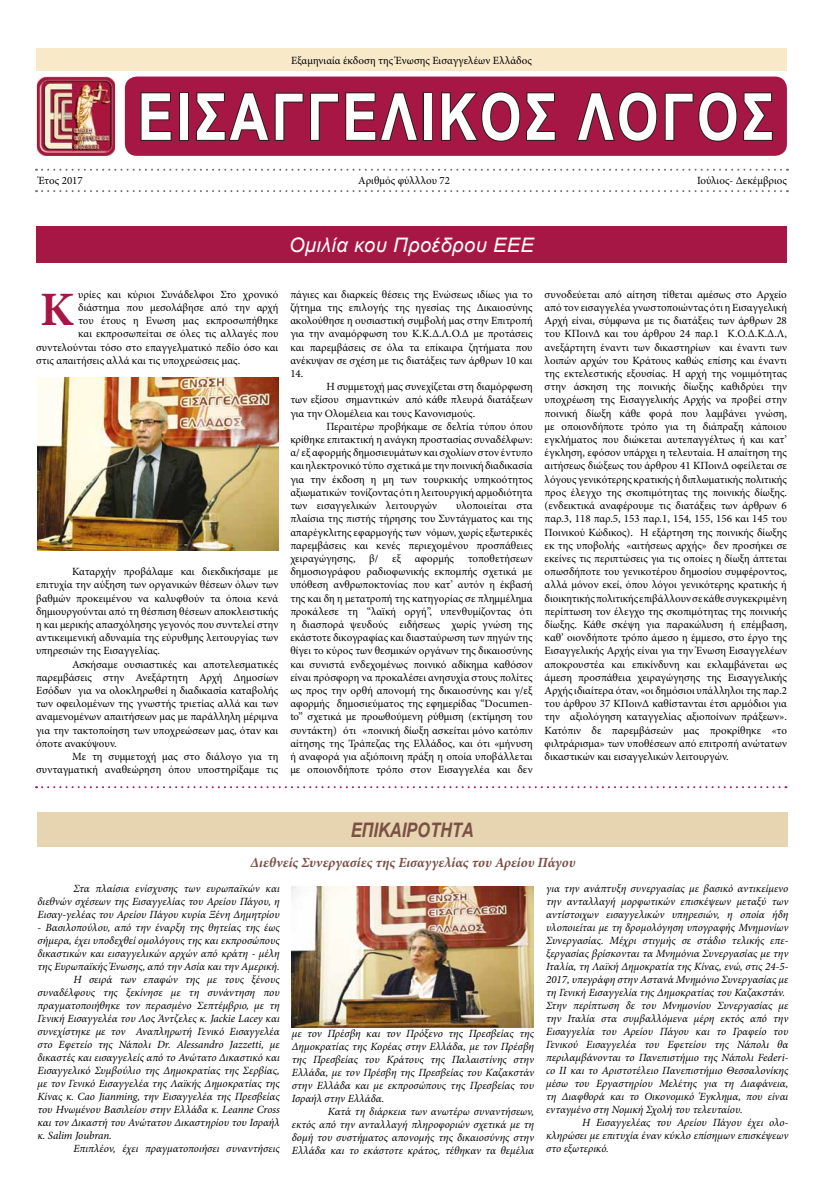
<style>
.page{position:relative;width:823px;height:1191px;background:#fff}
.page>*{position:absolute;margin:0;border:0;box-sizing:border-box;transform-origin:0 0}
.t1{font:700 65px "Arial Narrow";letter-spacing:.05em;color:#fff}
.t2{font:700 48px "Minion Pro";color:#a71745}
.t3{font:italic 20px "Arial";letter-spacing:.02em;color:#fff}
.t4{font:italic 700 20px "Arial Narrow";color:#7b5045}
.t5{font:italic 700 14px "Minion Pro";color:#7b5045}
.t6{font:11px/13.2px "Minion Pro";color:#000;text-align:justify}
.t7{font:italic 11px/13px "Minion Pro";color:#000;text-align:justify}
</style>
<div class="page">
<div style="left:125px;top:77px;width:661px;height:79px;background:#a71745;border-radius:12px"></div>
<svg style="left:140px;top:92px;width:32px;height:49px"></svg>
<div style="left:179px;top:92px;width:10px;height:49px;border:2px solid #231f20"></div>
<svg style="left:196px;top:92px;width:222px;height:49px"></svg>
<div style="left:422px;top:92px;width:10px;height:49px;border:2px solid #231f20"></div>
<svg style="left:441px;top:91px;width:115px;height:51px"></svg>
<svg style="left:576px;top:91px;width:81px;height:51px"></svg>
<svg style="left:664px;top:91px;width:109px;height:51px"></svg>
<img style="left:37px;top:77px;width:78px;height:79px">
<div style="left:36px;top:48px;width:750px;height:23px;background:#f8e9c9"></div>
<div style="left:36px;top:226px;width:750px;height:37px;background:#a71745"></div>
<svg style="left:36px;top:169px;width:751px;height:2px"></svg>
<svg style="left:36px;top:190px;width:751px;height:2px"></svg>
<img style="left:291px;top:886px;width:242px;height:141px">
<img style="left:37px;top:377px;width:241px;height:173px">
<svg style="left:36px;top:786px;width:750px;height:2px"></svg>
<div style="left:37px;top:812px;width:750px;height:34px;background:#e6d5b0"></div>
<p class="t6" style="left:291px;top:53px;width:242px">Εξαμηνιαία έκδοση της Ένωσης Εισαγγελέων Ελλάδος</p>
<h1 class="t1" style="left:138px;top:68px;width:637px">ΕΙΣΑΓΓΕΛΙΚΟΣ ΛΟΓΟΣ</h1>
<p class="t6" style="left:38px;top:174px;width:46px">Έτος 2017</p>
<p class="t6" style="left:358px;top:174px;width:93px">Αριθμός φύλλλου 72</p>
<p class="t6" style="left:696px;top:174px;width:91px">Ιούλιος- Δεκέμβριος</p>
<h3 class="t3" style="left:289px;top:232px;width:246px">Ομιλία κου Προέδρου ΕΕΕ</h3>
<p class="t6" style="left:78px;top:288px;width:201px">υρίες και κύριοι Συνάδελφοι Στο χρονικό</p>
<p class="t6" style="left:78px;top:301px;width:201px">διάστημα που μεσολάβησε από την αρχή</p>
<p class="t6" style="left:78px;top:314px;width:201px">του έτους η Ενωση μας εκπροσωπήθηκε</p>
<p class="t6" style="left:78px;top:327px;width:201px">και εκπροσωπείται σε όλες τις αλλαγές που</p>
<p class="t6" style="left:36px;top:340px;width:244px">συντελούνται τόσο στο επαγγελματικό πεδίο όσο και</p>
<p class="t6" style="left:36px;top:354px;width:205px">στις απαιτήσεις αλλά και τις υποχρεώσεις μας.</p>
<h2 class="t2" style="left:40px;top:275px;width:35px">K</h2>
<p class="t6" style="left:36px;top:565px;width:244px;text-indent:36px">Καταρχήν προβάλαμε και διεκδικήσαμε με επιτυχία την αύξηση των οργανικών θέσεων όλων των βαθμών προκειμένου να καλυφθούν τα όποια κενά δημιουργούνται από τη θέσπιση θέσεων αποκλειστικής η και μερικής απασχόλησης γεγονός που συντελεί στην αντικειμενική αδυναμία της εύρυθμης λειτουργίας των υπηρεσιών της Εισαγγελίας.</p>
<p class="t6" style="left:36px;top:657px;width:244px;text-indent:36px">Ασκήσαμε ουσιαστικές και αποτελεσματικές παρεμβάσεις στην Ανεξάρτητη Αρχή Δημοσίων Εσόδων για να ολοκληρωθεί η διαδικασία καταβολής των οφειλομένων της γνωστής τριετίας αλλά και των αναμενομένων απαιτήσεων μας με παράλληλη μέριμνα για την τακτοποίηση των υποχρεώσεων μας, όταν και όποτε ανακύψουν.</p>
<p class="t6" style="left:36px;top:750px;width:244px;text-align:right">Με τη συμμετοχή μας στο διάλογο για τη συνταγματική αναθεώρηση όπου υποστηρίξαμε τις</p>
<p class="t6" style="left:290px;top:288px;width:244px">πάγιες και διαρκείς θέσεις της Ενώσεως ιδίως για το ζήτημα της επιλογής της ηγεσίας της Δικαιοσύνης ακολούθησε η ουσιαστική συμβολή μας στην Επιτροπή για την αναμόρφωση του Κ.Κ.Δ.Λ.Ο.Δ με προτάσεις και παρεμβάσεις σε όλα τα επίκαιρα ζητήματα που ανέκυψαν σε σχέση με τις διατάξεις των άρθρων 10 και 14.</p>
<p class="t6" style="left:290px;top:380px;width:244px;text-indent:36px">Η συμμετοχή μας συνεχίζεται στη διαμόρφωση των εξίσου σημαντικών από κάθε πλευρά διατάξεων για την Ολομέλεια και τους Κανονισμούς.</p>
<p class="t6" style="left:290px;top:420px;width:244px;text-indent:36px">Περαιτέρω προβήκαμε σε δελτία τύπου όπου κρίθηκε επιτακτική η ανάγκη προστασίας συναδέλφων: α/ εξ αφορμής δημοσιευμάτων και σχολίων στον έντυπο και ηλεκτρονικό τύπο σχετικά με την ποινική διαδικασία για την έκδοση η μη των τουρκικής υπηκοότητος αξιωματικών τονίζοντας ότι η λειτουργική αρμοδιότητα των εισαγγελικών λειτουργών</p>
<p class="t6" style="left:290px;top:499px;width:244px;text-indent:166px">υλοποιείται στα πλαίσια της πιστής τήρησης του Συντάγματος και της απαρέγκλιτης εφαρμογής των νόμων, χωρίς εξωτερικές παρεμβάσεις και κενές περιεχομένου προσπάθειες χειραγώγησης, β/ εξ αφορμής τοποθετήσεων δημοσιογράφου ραδιοφωνικής εκπομπής σχετικά με υπόθεση ανθρωποκτονίας που κατ’ αυτόν η έκβασή της και δη η μετατροπή της κατηγορίας σε πλημμέλημα προκάλεσε τη “λαϊκή οργή”, υπενθυμίζοντας ότι η διασπορά ψευδούς ειδήσεως χωρίς γνώση της εκάστοτε δικογραφίας και διασταύρωση των πηγών της θίγει το κύρος των θεσμικών οργάνων της δικαιοσύνης και συνιστά ενδεχομένως ποινικό αδίκημα καθόσον είναι πρόσφορη να προκαλέσει ανησυχία στους πολίτες ως προς την ορθή απονομή της δικαιοσύνης και γ/εξ αφορμής δημοσιεύματος της εφημερίδας “Documen&shy;to” σχετικά με προωθούμενη ρύθμιση (εκτίμηση του συντάκτη) ότι «ποινική δίωξη ασκείται μόνο κατόπιν αίτησης της Τράπεζας της Ελλάδος, και ότι «μήνυση ή αναφορά για αξιόποινη πράξη η οποία υποβάλλεται με οποιονδήποτε τρόπο στον Εισαγγελέα και δεν</p>
<p class="t6" style="left:544px;top:288px;width:244px">συνοδεύεται από αίτηση τίθεται αμέσως στο Αρχείο από τον εισαγγελέα γνωστοποιώντας ότι η Εισαγγελική Αρχή είναι, σύμφωνα με τις διατάξεις των άρθρων 28 του ΚΠοινΔ και του άρθρου 24 παρ.1 Κ.Ο.Δ.Κ.Δ.Λ, ανεξάρτητη έναντι των δικαστηρίων και έναντι των λοιπών αρχών του Κράτους καθώς επίσης και έναντι της εκτελεστικής εξουσίας. Η αρχή της νομιμότητας στην άσκηση της ποινικής δίωξης καθιδρύει την υποχρέωση της Εισαγγελικής Αρχής να προβεί στην ποινική δίωξη κάθε φορά που λαμβάνει γνώση, με οποιονδήποτε τρόπο για τη διάπραξη κάποιου εγκλήματος που διώκεται αυτεπαγγέλτως ή και κατ’ έγκληση, εφόσον υπάρχει η τελευταία. Η απαίτηση της αιτήσεως διώξεως του άρθρου 41 ΚΠοινΔ οφείλεται σε λόγους γενικότερης κρατικής ή διπλωματικής πολιτικής προς έλεγχο της σκοπιμότητας της ποινικής δίωξης. (ενδεικτικά αναφέρουμε τις διατάξεις των άρθρων 6 παρ.3, 118 παρ.5, 153 παρ.1, 154, 155, 156 και 145 του Ποινικού Κώδικος). Η εξάρτηση της ποινικής δίωξης εκ της υποβολής «αιτήσεως αρχής» δεν προσήκει σε εκείνες τις περιπτώσεις για τις οποίες η δίωξη άπτεται οπωσδήποτε του γενικοτέρου δημοσίου συμφέροντος, αλλά μόνον εκεί, όπου λόγοι γενικότερης κρατικής ή διοικητικής πολιτικής επιβάλλουν σε κάθε συγκεκριμένη περίπτωση τον έλεγχο της σκοπιμότητας της ποινικής δίωξης. Κάθε σκέψη για παρακώλυση ή επέμβαση, καθ’ οιονδήποτε τρόπο άμεσο η έμμεσο, στο έργο της Εισαγγελικής Αρχής είναι για την Ένωση Εισαγγελέων αποκρουστέα και επικίνδυνη και εκλαμβάνεται ως άμεση προσπάθεια χειραγώγησης της Εισαγγελικής Αρχής ιδιαίτερα όταν, «οι δημόσιοι υπάλληλοι της παρ.2 του άρθρου 37 ΚΠοινΔ καθίστανται έτσι αρμόδιοι για την αξιολόγηση καταγγελίας αξιοποίνων πράξεων».<br>Κατόπιν δε παρεμβάσεών μας προκρίθηκε «το φιλτράρισμα» των υποθέσεων από επιτροπή ανώτατων δικαστικών και εισαγγελικών λειτουργών.</p>
<h3 class="t4" style="left:350px;top:814px;width:125px">ΕΠΙΚΑΙΡΟΤΗΤΑ</h3>
<p class="t5" style="left:250px;top:853px;width:327px">Διεθνείς Συνεργασίες της Εισαγγελίας του Αρείου Πάγου</p>
<p class="t7" style="left:37px;top:882px;width:244px;text-indent:36px">Στα πλαίσια ενίσχυσης των ευρωπαϊκών και διεθνών σχέσεων της Εισαγγελίας του Αρείου Πάγου, η Εισαγ-γελέας του Αρείου Πάγου κυρία Ξένη Δημητρίου</p>
<p class="t7" style="left:37px;top:921px;width:244px">- Βασιλοπούλου, από την έναρξη της θητείας της έως</p>
<p class="t7" style="left:37px;top:934px;width:243px">σήμερα, έχει υποδεχθεί ομολόγους της και εκπροσώπους</p>
<p class="t7" style="left:37px;top:947px;width:244px">δικαστικών και εισαγγελικών αρχών από κράτη - μέλη</p>
<p class="t7" style="left:37px;top:960px;width:244px">της Ευρωπαϊκής Ένωσης, από την Ασία και την Αμερική.</p>
<p class="t7" style="left:73px;top:973px;width:207px">Η σειρά των επαφών της με τους ξένους</p>
<p class="t7" style="left:37px;top:986px;width:243px">συναδέλφους της ξεκίνησε με τη συνάντηση που</p>
<p class="t7" style="left:37px;top:999px;width:244px">πραγματοποιήθηκε τον περασμένο Σεπτέμβριο, με τη</p>
<p class="t7" style="left:37px;top:1012px;width:243px">Γενική Εισαγγελέα του Λος Άντζελες κ. Jackie Lacey και</p>
<p class="t7" style="left:37px;top:1025px;width:243px">συνεχίστηκε με τον Αναπληρωτή Γενικό Εισαγγελέα</p>
<p class="t7" style="left:37px;top:1038px;width:244px">στο Εφετείο της Νάπολι Dr. Alessandro Jazzetti, με</p>
<p class="t7" style="left:37px;top:1051px;width:244px">δικαστές και εισαγγελείς από το Ανώτατο Δικαστικό και</p>
<p class="t7" style="left:37px;top:1064px;width:244px">Εισαγγελικό Συμβούλιο της Δημοκρατίας της Σερβίας,</p>
<p class="t7" style="left:37px;top:1077px;width:243px">με τον Γενικό Εισαγγελέα της Λαϊκής Δημοκρατίας της</p>
<p class="t7" style="left:37px;top:1090px;width:243px">Κίνας κ. Cao Jianming, την Εισαγγελέα της Πρεσβείας</p>
<p class="t7" style="left:37px;top:1103px;width:243px">του Ηνωμένου Βασιλείου στην Ελλάδα κ. Leanne Cross</p>
<p class="t7" style="left:37px;top:1116px;width:244px">και τον Δικαστή του Ανώτατου Δικαστηρίου του Ισραήλ</p>
<p class="t7" style="left:37px;top:1129px;width:76px">κ. Salim Joubran.</p>
<p class="t7" style="left:73px;top:1142px;width:208px">Επιπλέον, έχει πραγματοποιήσει συναντήσεις</p>
<p class="t7" style="left:291px;top:1027px;width:244px">με τον Πρέσβη και τον Πρόξενο της Πρεσβείας της Δημοκρατίας της Κορέας στην Ελλάδα, με τον Πρέσβη της Πρεσβείας του Κράτους της Παλαιστίνης στην Ελλάδα, με τον Πρέσβη της Πρεσβείας του Καζακστάν στην Ελλάδα και με εκπροσώπους της Πρεσβείας του Ισραήλ στην Ελλάδα.</p>
<p class="t7" style="left:291px;top:1105px;width:244px;text-indent:36px">Κατά τη διάρκεια των ανωτέρω συναντήσεων, εκτός από την ανταλλαγή πληροφοριών σχετικά με τη δομή του συστήματος απονομής της δικαιοσύνης στην Ελλάδα και το εκάστοτε κράτος, τέθηκαν τα θεμέλια</p>
<p class="t7" style="left:545px;top:882px;width:244px;text-align:left">για την ανάπτυξη συνεργασίας με βασικό αντικείμενο την ανταλλαγή μορφωτικών επισκέψεων μεταξύ των αντίστοιχων εισαγγελικών υπηρεσιών, η οποία ήδη υλοποιείται με τη δρομολόγηση υπογραφής Μνημονίων Συνεργασίας. Μέχρι στιγμής σε στάδιο τελικής επε&shy;ξεργασίας βρίσκονται τα Μνημόνια Συνεργασίας με την Ιταλία, τη Λαϊκή Δημοκρατία της Κίνας, ενώ, στις 24-5- 2017, υπεγράφη στην Αστανά Μνημόνιο Συνεργασίας με τη Γενική Εισαγγελία της Δημοκρατίας του Καζακστάν.<br>Στην περίπτωση δε του Μνημονίου Συνεργασίας με την Ιταλία στα συμβαλλόμενα μέρη εκτός από την Εισαγγελία του Αρείου Πάγου και το Γραφείο του Γενικού Εισαγγελέα του Εφετείου της Νάπολι θα περιλαμβάνονται το Πανεπιστήμιο της Νάπολι Federi&shy;co II και το Αριστοτέλειο Πανεπιστήμιο Θεσσαλονίκης μέσω του Εργαστηρίου Μελέτης για τη Διαφάνεια, τη Διαφθορά και το Οικονομικό Έγκλημα, που είναι ενταγμένο στη Νομική Σχολή του τελευταίου.</p>
<p class="t7" style="left:545px;top:1116px;width:244px;text-indent:36px">Η Εισαγγελέας του Αρείου Πάγου έχει ολο&shy;κληρώσει με επιτυχία έναν κύκλο επίσημων επισκέψεων στο εξωτερικό.</p>
</div>
